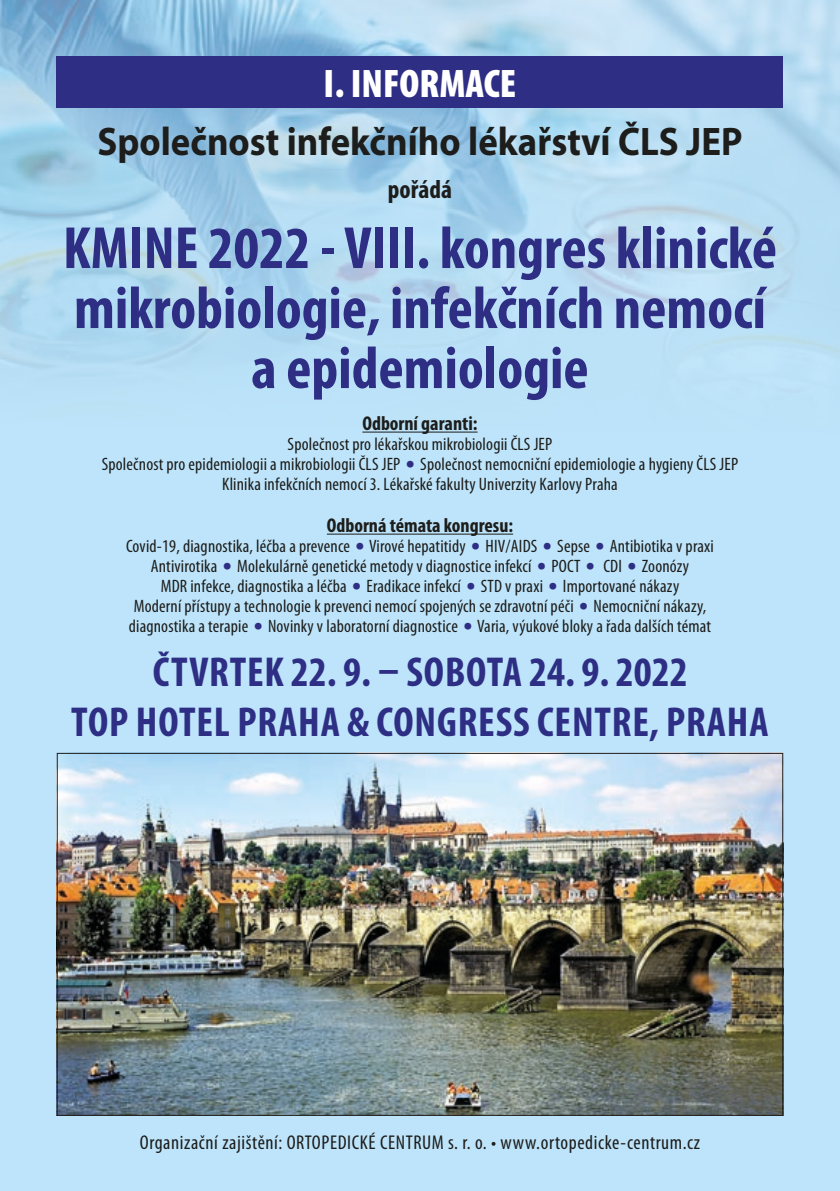
<style>
.page{position:relative;width:840px;height:1191px;background:#fff}
.page>*{position:absolute;margin:0;border:0;box-sizing:border-box;transform-origin:0 0}
.t1{font:700 condensed 60px/60px "Myriad Pro";color:#2d2e84;text-align:center}
.t2{font:700 condensed 42px/50px "Myriad Pro";letter-spacing:.02em;color:#2d2e84;text-align:center}
.t3{font:700 40px "Myriad Pro";color:#1d1d1b;scale:.92 1}
.t4{font:900 condensed 40px "Myriad Pro";color:#fff}
.t5{font:700 condensed 26px "Myriad Pro";color:#1d1d1b}
.t6{font:condensed 20px "Myriad Pro";letter-spacing:.03em;color:#1d1d1b}
.t7{font:700 condensed 20px "Myriad Pro";color:#1d1d1b}
.t8{font:condensed 18px/20px "Myriad Pro";letter-spacing:.01em;color:#1d1d1b;text-align:center}
</style>
<div class="page">
<div style="left:0;top:0;width:839px;height:1191px;background:#bde4fa"></div>
<img style="left:0;top:0;width:839px;height:433px">
<div style="left:57px;top:57px;width:725px;height:51px;background:#2d2e84"></div>
<hr style="left:362px;top:431px;width:115px;height:1px;background:#1d1d1b">
<hr style="left:326px;top:533px;width:187px;height:1px;background:#1d1d1b">
<img style="left:59px;top:755px;width:721px;height:358px">
<h3 class="t4" style="left:323px;top:58px;width:194px">I. INFORMACE</h3>
<h3 class="t3" style="left:97px;top:115px;width:702px">Společnost infekčního lékařství ČLS JEP</h3>
<h3 class="t5" style="left:388px;top:173px;width:66px">pořádá</h3>
<h1 class="t1" style="left:63px;top:217px;width:715px">KMINE 2022 - VIII. kongres klinické mikrobiologie, infekčních nemocí a epidemiologie</h1>
<p class="t7" style="left:362px;top:411px;width:116px">Odborní garanti:</p>
<p class="t8" style="left:102px;top:434px;width:637px">Společnost pro lékařskou mikrobiologii ČLS JEP<br>Společnost pro epidemiologii a mikrobiologii ČLS JEP Společnost nemocniční epidemiologie a hygieny ČLS JEP<br>Klinika infekčních nemocí 3. Lékařské fakulty Univerzity Karlovy Praha</p>
<p class="t7" style="left:326px;top:513px;width:188px">Odborná témata kongresu:</p>
<p class="t8" style="left:151px;top:536px;width:564px;text-align:left;text-indent:-25px">Covid-19, diagnostika, léčba a prevence Virové hepatitidy HIV/AIDS Sepse Antibiotika v praxi<br>Antivirotika Molekulárně genetické metody v diagnostice infekcí POCT</p>
<p class="t8" style="left:603px;top:556px;width:87px">CDI Zoonózy</p>
<p class="t8" style="left:161px;top:576px;width:519px">MDR infekce, diagnostika a léčba Eradikace infekcí STD v praxi Importované nákazy</p>
<p class="t8" style="left:134px;top:596px;width:573px">Moderní přístupy a technologie k prevenci nemocí spojených se zdravotní péči Nemocniční nákazy,</p>
<p class="t8" style="left:129px;top:616px;width:583px">diagnostika a terapie Novinky v laboratorní diagnostice Varia, výukové bloky a řada dalších témat</p>
<h2 class="t2" style="left:71px;top:646px;width:698px">ČTVRTEK 22. 9. – SOBOTA 24. 9. 2022<br>TOP HOTEL PRAHA &amp; CONGRESS CENTRE, PRAHA</h2>
<p class="t6" style="left:140px;top:1130px;width:561px">Organizační zajištění: ORTOPEDICKÉ CENTRUM s. r. o. • www.ortopedicke-centrum.cz</p>
</div>
